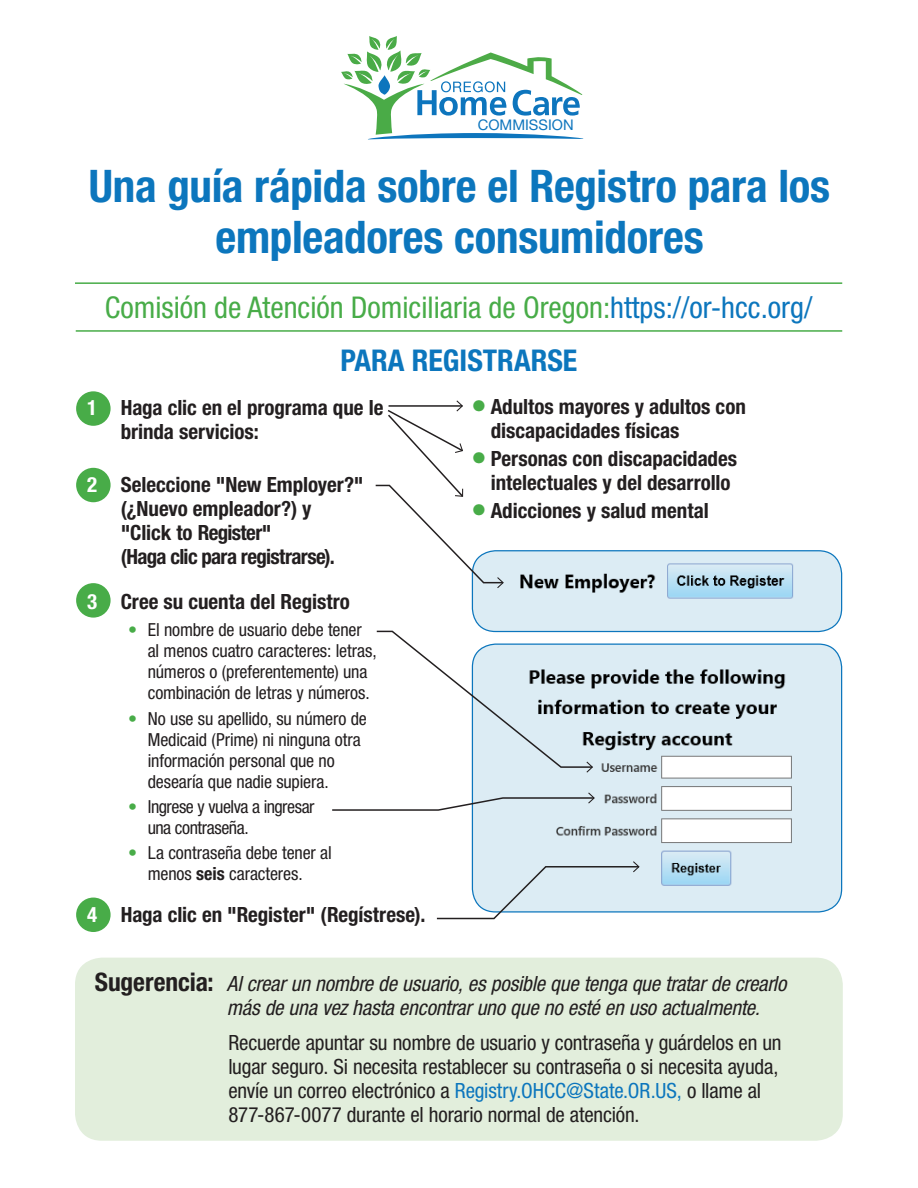
<style>
.page{position:relative;width:918px;height:1188px;background:#fff}
.page>*{position:absolute;margin:0;border:0;box-sizing:border-box;transform-origin:0 0}
.Headline{font:700 condensed 45px/51px "Helvetica Neue LT Std";letter-spacing:-.005em;color:#0c76bd;text-align:center}
.t1{font:condensed 30px "Helvetica Neue LT Std";color:#48ac48}
.t2{font:700 condensed 30px "Helvetica Neue LT Std";color:#0c76bd}
.list{font:700 condensed 21px/24px "Helvetica Neue LT Std";letter-spacing:-.005em;color:#231f20}
.list-2{font:condensed 21px/24px "Helvetica Neue LT Std";letter-spacing:-.005em;color:#231f20}
.list-3{font:italic condensed 21px/24px "Helvetica Neue LT Std";letter-spacing:-.005em;color:#231f20}
.Green_Bullet_14_16_0{font:condensed 18px/21px "Helvetica Neue LT Std";letter-spacing:-.01em;color:#231f20}
.t3{font:14.7px "Helvetica Neue LT Std";color:#0d75bd}
.s1{color:#0c76bd}
.s2{color:#fff}
.s3{color:#48ac48}
.s4{font-weight:700}
.s5{font-size:31.5px;color:#48ac48}
.s6{font-weight:700;font-style:normal;font-size:25.5px}
</style>
<div class="page">
<div style="left:75px;top:958px;width:768px;height:183px;background:#e2eedc;border-radius:27px"></div>
<div style="left:76px;top:468px;width:35px;height:34px;background:#48ac48;border-radius:50%"></div>
<div style="left:76px;top:583px;width:35px;height:35px;background:#48ac48;border-radius:50%"></div>
<div style="left:76px;top:898px;width:35px;height:34px;background:#48ac48;border-radius:50%"></div>
<div style="left:76px;top:391px;width:35px;height:35px;background:#48ac48;border-radius:50%"></div>
<svg style="left:341px;top:36px;width:242px;height:104px"></svg>
<img style="left:474px;top:644px;width:368px;height:267px">
<hr style="left:75px;top:282px;width:767px;height:2px;background:#48ac48">
<img style="left:472px;top:551px;width:370px;height:81px">
<div style="left:472px;top:550px;width:370px;height:82px;border:1px solid #0c76bd;border-radius:23px"></div>
<svg style="left:376px;top:630px;width:218px;height:144px"></svg>
<svg style="left:332px;top:791px;width:264px;height:21px"></svg>
<svg style="left:436px;top:860px;width:204px;height:60px"></svg>
<hr style="left:76px;top:330px;width:766px;height:2px;background:#48ac48">
<svg style="left:375px;top:400px;width:130px;height:189px"></svg>
<p class="t3" style="left:478px;top:116px;width:97px">COMMISSION</p>
<p class="Headline" style="left:89px;top:160px;width:743px">Una guía rápida sobre el Registro para los empleadores consumidores</p>
<p class="t1" style="left:105px;top:290px;width:709px">Comisión de Atención Domiciliaria de Oregon:<span class="s1">https://or-hcc.org/</span></p>
<p class="t2" style="left:341px;top:342px;width:238px">PARA REGISTRARSE</p>
<p class="list" style="left:121px;top:396px;width:264px;text-indent:-34px"><span class="s2">1</span> Haga clic en el programa que le brinda servicios:</p>
<p class="list" style="left:121px;top:473px;width:244px;text-indent:-34px"><span class="s2">2</span> Seleccione "New Employer?" (¿Nuevo empleador?) y "Click to Register"<br>(Haga clic para registrarse).</p>
<p class="list" style="left:87px;top:589px;width:265px"><span class="s2">3</span> Cree su cuenta del Registro</p>
<p class="Green_Bullet_14_16_0" style="left:148px;top:619px;width:230px;text-indent:-20px"><span class="s3">•</span> El nombre de usuario debe tener al menos cuatro caracteres: letras, números o (preferentemente) una combinación de letras y números.</p>
<p class="Green_Bullet_14_16_0" style="left:148px;top:708px;width:221px;text-indent:-20px"><span class="s3">•</span> No use su apellido, su número de<br>Medicaid (Prime) ni ninguna otra información personal que no desearía que nadie supiera.</p>
<p class="Green_Bullet_14_16_0" style="left:148px;top:796px;width:168px;text-indent:-20px"><span class="s3">•</span> Ingrese y vuelva a ingresar una contraseña.</p>
<p class="Green_Bullet_14_16_0" style="left:128px;top:842px;width:205px;text-align:center"><span class="s3">•</span> La contraseña debe tener al menos <span class="s4">seis</span> caracteres.</p>
<p class="list" style="left:87px;top:902px;width:340px"><span class="s2">4</span> Haga clic en "Register" (Regístrese).</p>
<p class="list" style="left:491px;top:394px;width:257px;text-indent:-20px"><span class="s5">•</span> Adultos mayores y adultos con discapacidades físicas</p>
<p class="list" style="left:491px;top:446px;width:248px;text-indent:-20px"><span class="s5">•</span> Personas con discapacidades intelectuales y del desarrollo</p>
<p class="list" style="left:471px;top:499px;width:239px"><span class="s5">•</span> Adicciones y salud mental</p>
<p class="list-3" style="left:227px;top:972px;width:561px;text-indent:-132px"><span class="s6">Sugerencia:</span> Al crear un nombre de usuario, es posible que tenga que tratar de crearlo más de una vez hasta encontrar uno que no esté en uso actualmente.</p>
<p class="list-2" style="left:228px;top:1030px;width:555px">Recuerde apuntar su nombre de usuario y contraseña y guárdelos en un lugar seguro. Si necesita restablecer su contraseña o si necesita ayuda, envíe un correo electrónico a <span class="s1">Registry.OHCC@State.OR.US,</span> o llame al 877-867-0077 durante el horario normal de atención.</p>
</div>
